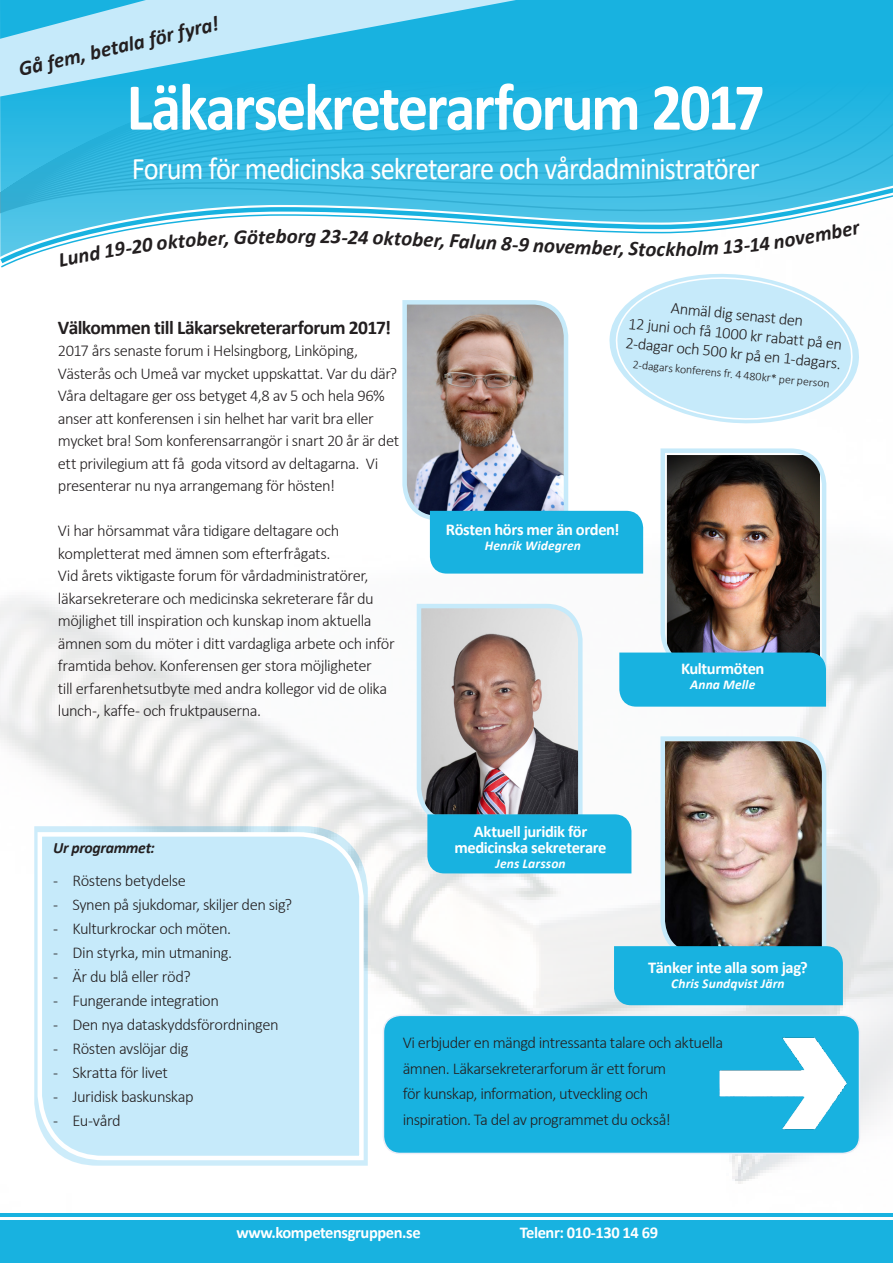
<style>
.page{position:relative;width:893px;height:1263px;background:#fff}
.page>*{position:absolute;margin:0;border:0;box-sizing:border-box;transform-origin:0 0}
.t1{font:700 67.5px "Calibri";letter-spacing:-.035em;color:#fff;scale:.9 1}
.t2{font:31.5px "Calibri";letter-spacing:-.035em;color:#fff;scale:.9 1}
.Bröd{font:italic 700 21px "Calibri";color:#231f20}
.Bröd-2{font:italic 700 20.85px "Calibri";letter-spacing:-.005em;color:#231f20}
.Bröd-3{font:700 19.5px "Calibri";letter-spacing:-.03em;color:#231f20}
.Bröd-4{font:300 16.5px/22.5px "Calibri";letter-spacing:-.03em;color:#231f20}
.Bröd-5{font:700 16.5px "Calibri";letter-spacing:-.025em;color:#fff}
.Bröd-6{font:italic 700 15.75px "Calibri";letter-spacing:-.025em;color:#231f20}
.Bröd-7{font:italic 700 13.5px "Calibri";letter-spacing:.01em;color:#fff}
.t3{font:300 12px "Calibri";color:#231f20}
</style>
<div class="page">
<img style="left:0;top:598px;width:893px;height:586px">
<svg style="left:35px;top:830px;width:331px;height:332px;background:#c9ebfa"></svg>
<div style="left:383px;top:1015px;width:476px;height:138px;background:#18b2e0;border-radius:17px"></div>
<div style="left:383px;top:1014px;width:477px;height:140px;border:2px solid #ecedf6;border-radius:17px"></div>
<img style="left:400px;top:274px;width:463px;height:731px">
<img style="left:719px;top:1018px;width:132px;height:112px">
<div style="left:0;top:1220px;width:893px;height:43px;background:#18b2e0"></div>
<hr style="left:0;top:1213px;width:893px;height:4px;background:#18b2e0">
<svg style="left:0;top:0;width:893px;height:178px;background:#25b5e0"></svg>
<svg style="left:0;top:0;width:516px;height:97px;background:#66cbeb"></svg>
<svg style="left:0;top:178px;width:893px;height:9px;background:#3bbae1"></svg>
<svg style="left:0;top:187px;width:893px;height:81px"></svg>
<svg style="left:58px;top:231px;width:170px;height:35px"></svg>
<svg style="left:234px;top:230px;width:32px;height:14px"></svg>
<svg style="left:618px;top:242px;width:28px;height:16px"></svg>
<svg style="left:687px;top:223px;width:174px;height:33px"></svg>
<p class="Bröd" style="left:16px;top:55px;width:206px;rotate:-13deg">Gå fem, betala för fyra!</p>
<p class="t1" style="left:127px;top:59px;width:711px">Läkarsekreterarforum 2017</p>
<p class="t2" style="left:132px;top:147px;width:699px">Forum för medicinska sekreterare och vårdadministratörer</p>
<p class="Bröd-2" style="left:265px;top:222px;width:52px">eborg</p>
<p class="Bröd-2" style="left:320px;top:222px;width:50px;rotate:1deg">23-24</p>
<p class="Bröd-2" style="left:373px;top:223px;width:52px;rotate:2deg">oktob</p>
<p class="Bröd-2" style="left:424px;top:224px;width:153px;rotate:3deg">er, Falun 8-9 nove</p>
<p class="Bröd-2" style="left:575px;top:232px;width:47px;rotate:2deg">mber</p>
<p class="Bröd-2" style="left:645px;top:234px;width:43px">ockh</p>
<p class="Bröd-3" style="left:58px;top:314px;width:335px">Välkommen till Läkarsekreterarforum 2017!</p>
<p class="Bröd-4" style="left:58px;top:339px;width:343px">2017 års senaste forum i Helsingborg, Linköping, Västerås och Umeå var mycket uppskattat. Var du där?<br>Våra deltagare ger oss betyget 4,8 av 5 och hela 96% anser att konferensen i sin helhet har varit bra eller mycket bra! Som konferensarrangör i snart 20 år är det ett privilegium att få goda vitsord av deltagarna. Vi presenterar nu nya arrangemang för hösten!</p>
<p class="Bröd-4" style="left:58px;top:519px;width:283px">Vi har hörsammat våra tidigare deltagare och kompletterat med ämnen som efterfrågats.</p>
<p class="Bröd-4" style="left:58px;top:564px;width:338px">Vid årets viktigaste forum för vårdadministratörer, läkarsekreterare och medicinska sekreterare får du möjlighet till inspiration och kunskap inom aktuella ämnen som du möter i ditt vardagliga arbete och inför framtida behov. Konferensen ger stora möjligheter<br>till erfarenhetsutbyte med andra kollegor vid de olika lunch-, kaffe- och fruktpauserna.</p>
<p class="Bröd-4" style="left:672px;top:296px;width:134px;rotate:6deg">Anmäl dig senast den</p>
<p class="Bröd-4" style="left:629px;top:312px;width:218px;line-height:19.5px;rotate:6deg">12 juni och få 1000 kr rabatt på en<br>2-dagar och 500 kr på en 1-dagars.</p>
<p class="t3" style="left:634px;top:356px;width:199px;rotate:6deg">2-dagars konferens fr. 4 480kr* per person</p>
<p class="Bröd-5" style="left:446px;top:518px;width:175px">Rösten hörs mer än orden!</p>
<p class="Bröd-7" style="left:485px;top:536px;width:98px">Henrik Widegren</p>
<p class="Bröd-5" style="left:681px;top:657px;width:85px">Kulturmöten</p>
<p class="Bröd-7" style="left:690px;top:675px;width:67px">Anna Melle</p>
<p class="Bröd-6" style="left:53px;top:837px;width:103px">Ur programmet:</p>
<p class="Bröd-4" style="left:53px;top:869px;width:134px">- Röstens betydelse</p>
<p class="Bröd-4" style="left:53px;top:893px;width:241px">- Synen på sjukdomar, skiljer den sig?</p>
<p class="Bröd-4" style="left:53px;top:917px;width:180px">- Kulturkrockar och möten.</p>
<p class="Bröd-4" style="left:53px;top:941px;width:181px">- Din styrka, min utmaning.</p>
<p class="Bröd-4" style="left:53px;top:965px;width:139px">- Är du blå eller röd?</p>
<p class="Bröd-4" style="left:53px;top:989px;width:167px">- Fungerande integration</p>
<p class="Bröd-4" style="left:53px;top:1013px;width:227px">- Den nya dataskyddsförordningen</p>
<p class="Bröd-4" style="left:53px;top:1037px;width:137px">- Rösten avslöjar dig</p>
<p class="Bröd-4" style="left:53px;top:1061px;width:116px">- Skratta för livet</p>
<p class="Bröd-4" style="left:53px;top:1085px;width:142px">- Juridisk baskunskap</p>
<p class="Bröd-4" style="left:53px;top:1109px;width:69px">- Eu-vård</p>
<p class="Bröd-5" style="left:474px;top:819px;width:115px">Aktuell juridik för</p>
<p class="Bröd-5" style="left:455px;top:836px;width:154px">medicinska sekreterare</p>
<p class="Bröd-7" style="left:495px;top:854px;width:72px">Jens Larsson</p>
<p class="Bröd-5" style="left:648px;top:956px;width:161px">Tänker inte alla som jag?</p>
<p class="Bröd-7" style="left:671px;top:974px;width:115px">Chris Sundqvist Järn</p>
<p class="Bröd-4" style="left:403px;top:1031px;width:322px">Vi erbjuder en mängd intressanta talare och aktuella</p>
<p class="Bröd-4" style="left:403px;top:1057px;width:265px">ämnen. Läkarsekreterarforum är ett forum</p>
<p class="Bröd-4" style="left:403px;top:1082px;width:247px">för kunskap, information, utveckling och</p>
<p class="Bröd-4" style="left:403px;top:1108px;width:270px">inspiration. Ta del av programmet du också!</p>
<p class="Bröd-5" style="left:236px;top:1220px;width:186px">www.kompetensgruppen.se</p>
<p class="Bröd-5" style="left:520px;top:1220px;width:140px">Telenr: 010-130 14 69</p>
</div>
